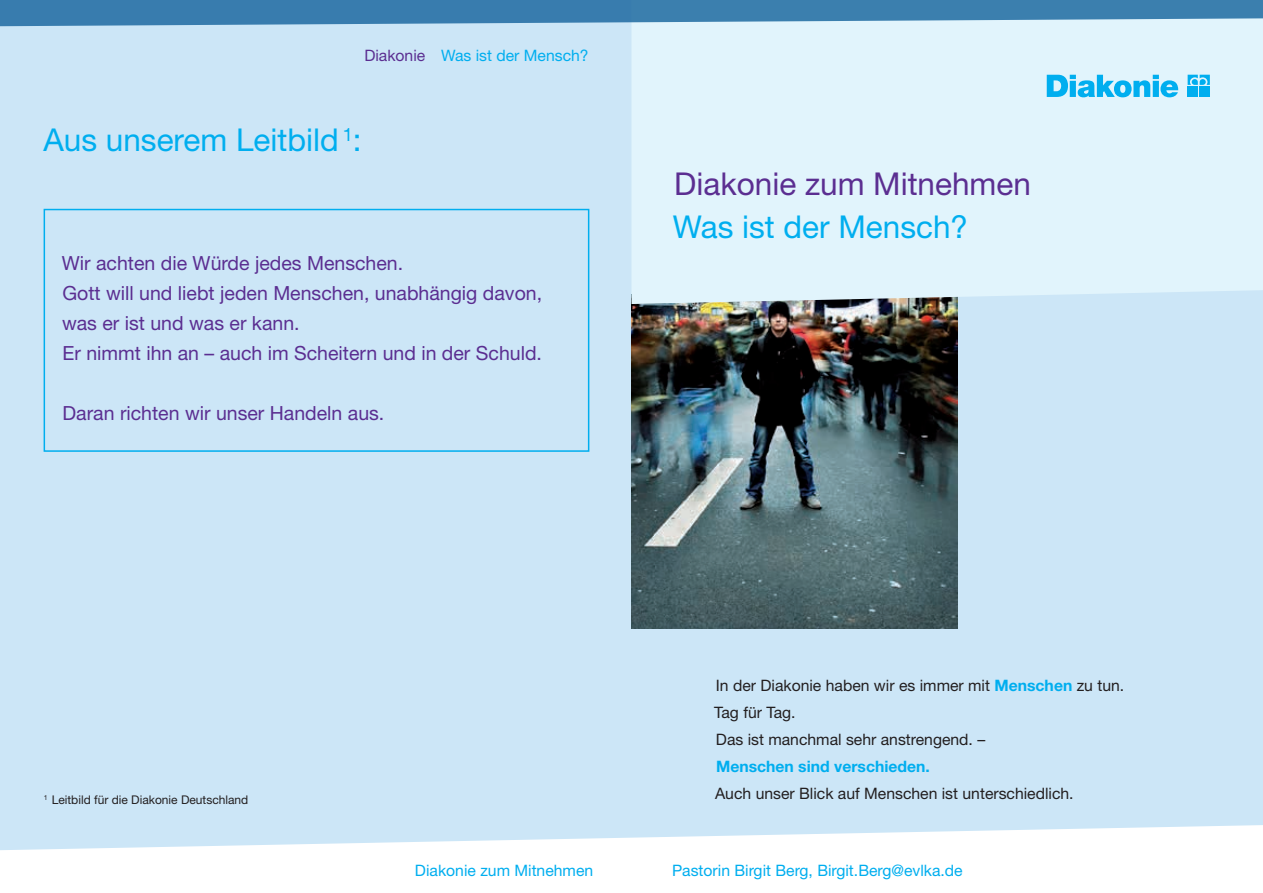
<style>
.page{position:relative;width:1263px;height:893px;background:#fff}
.page>*{position:absolute;margin:0;border:0;box-sizing:border-box;transform-origin:0 0}
.t1{font:31.5px "Helvetica Neue";color:#00aeef}
.t2{font:31.5px "Helvetica Neue";color:#5b2e91}
.t3{font:19.5px/30px "Helvetica Neue";color:#5b2e91}
.t4{font:15.75px/27px "Helvetica Neue";color:#231f20}
.t5{font:15.75px "Helvetica Neue";color:#00aeef}
.t6{font:700 15.75px "Helvetica Neue";color:#00aeef}
.t7{font:12px "Helvetica Neue";color:#231f20}
.s1{color:#5b2e91}
.s2{font-weight:700;color:#00aeef}
</style>
<div class="page">
<div style="left:0;top:26px;width:1263px;height:799px;background:#cce6f7"></div>
<img style="left:631px;top:304px;width:326px;height:324px">
<div style="left:631px;top:26px;width:632px;height:278px;background:#e1f4fc"></div>
<svg style="left:1047px;top:75px;width:131px;height:22px"></svg>
<svg style="left:1187px;top:75px;width:23px;height:10px"></svg>
<div style="left:1187px;top:87px;width:11px;height:10px;background:#00aeef"></div>
<div style="left:1200px;top:87px;width:10px;height:10px;background:#00aeef"></div>
<div style="left:44px;top:209px;width:545px;height:243px;border:2px solid #00aeef"></div>
<svg style="left:0;top:825px;width:1258px;height:25px"></svg>
<svg style="left:0;top:0;width:1263px;height:26px"></svg>
<p class="t5" style="left:364px;top:46px;width:226px"><span class="s1">Diakonie</span> Was ist der Mensch?</p>
<h1 class="t1" style="left:43px;top:121px;width:320px">Aus unserem Leitbild <sup>1</sup>:</h1>
<p class="t3" style="left:62px;top:248px;width:482px">Wir achten die Würde jedes Menschen.<br>Gott will und liebt jeden Menschen, unabhängig davon, was er ist und was er kann.<br>Er nimmt ihn an – auch im Scheitern und in der Schuld.</p>
<p class="t3" style="left:63px;top:398px;width:323px">Daran richten wir unser Handeln aus.</p>
<p class="t7" style="left:44px;top:792px;width:206px"><sup>1</sup> Leitbild für die Diakonie Deutschland</p>
<h1 class="t2" style="left:674px;top:165px;width:358px">Diakonie zum Mitnehmen</h1>
<h1 class="t1" style="left:673px;top:208px;width:297px">Was ist der Mensch?</h1>
<p class="t4" style="left:714px;top:671px;width:412px">In der Diakonie haben wir es immer mit <span class="s2">Menschen</span> zu tun.<br>Tag für Tag.<br>Das ist manchmal sehr anstrengend. –</p>
<p class="t6" style="left:716px;top:756px;width:215px">Menschen sind verschieden.</p>
<p class="t4" style="left:715px;top:779px;width:360px">Auch unser Blick auf Menschen ist unterschiedlich.</p>
<p class="t5" style="left:415px;top:861px;width:180px">Diakonie zum Mitnehmen</p>
<p class="t5" style="left:672px;top:861px;width:292px">Pastorin Birgit Berg, Birgit.Berg@evlka.de</p>
</div>
